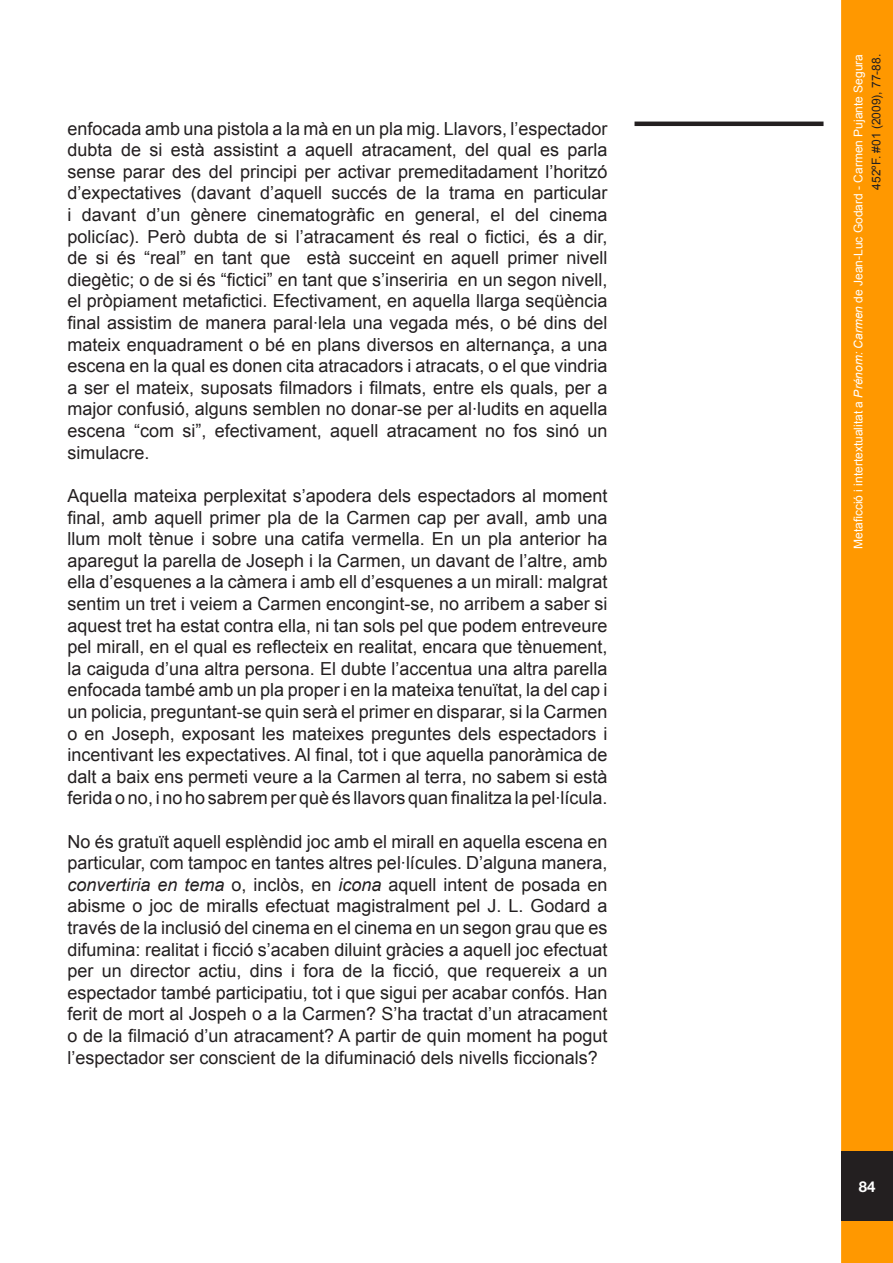
<style>
.page{position:relative;width:893px;height:1263px;background:#fff}
.page>*{position:absolute;margin:0;border:0;box-sizing:border-box;transform-origin:0 0}
.Estilo_de_párrafo_1{font:18px/21.6px "Arial";color:#231f20;text-align:justify}
.t1{font:700 15px "Helvetica Neue";color:#fff}
.t2{font:12px/18px "Arial";color:#fff;text-align:right}
.s1{font-style:italic}
.s2{color:#231f20}
</style>
<div class="page">
<div style="left:841px;top:0;width:52px;height:1263px;background:#ff9800;border:3px solid #ff9800"></div>
<div style="left:841px;top:1151px;width:52px;height:70px;background:#231f20"></div>
<hr style="left:634px;top:122px;width:189px;height:4px;background:#231f20">
<p class="Estilo_de_párrafo_1" style="left:68px;top:118px;width:541px">enfocada amb una pistola a la mà en un pla mig. Llavors, l’espectador dubta de si està assistint a aquell atracament, del qual es parla sense parar des del principi per activar premeditadament l’horitzó d’expectatives (davant d’aquell succés de la trama en particular i davant d’un gènere cinematogràfic en general, el del cinema policíac). Però dubta de si l’atracament és real o fictici, és a dir, de si és “real” en tant que està succeint en aquell primer nivell diegètic; o de si és “fictici” en tant que s’inseriria en un segon nivell, el pròpiament metafictici. Efectivament, en aquella llarga seqüència final assistim de manera paral·lela una vegada més, o bé dins del mateix enquadrament o bé en plans diversos en alternança, a una escena en la qual es donen cita atracadors i atracats, o el que vindria a ser el mateix, suposats filmadors i filmats, entre els quals, per a major confusió, alguns semblen no donar-se per al·ludits en aquella escena “com si”, efectivament, aquell atracament no fos sinó un simulacre.</p>
<p class="Estilo_de_párrafo_1" style="left:68px;top:485px;width:541px">Aquella mateixa perplexitat s’apodera dels espectadors al moment final, amb aquell primer pla de la Carmen cap per avall, amb una llum molt tènue i sobre una catifa vermella. En un pla anterior ha aparegut la parella de Joseph i la Carmen, un davant de l’altre, amb ella d’esquenes a la càmera i amb ell d’esquenes a un mirall: malgrat sentim un tret i veiem a Carmen encongint-se, no arribem a saber si aquest tret ha estat contra ella, ni tan sols pel que podem entreveure pel mirall, en el qual es reflecteix en realitat, encara que tènuement, la caiguda d’una altra persona. El dubte l’accentua una altra parella enfocada també amb un pla proper i en la mateixa tenuïtat, la del cap i un policia, preguntant-se quin serà el primer en disparar, si la Carmen o en Joseph, exposant les mateixes preguntes dels espectadors i incentivant les expectatives. Al final, tot i que aquella panoràmica de dalt a baix ens permeti veure a la Carmen al terra, no sabem si està ferida o no, i no ho sabrem per què és llavors quan finalitza la pel·lícula.</p>
<p class="Estilo_de_párrafo_1" style="left:68px;top:831px;width:541px">No és gratuït aquell esplèndid joc amb el mirall en aquella escena en particular, com tampoc en tantes altres pel·lícules. D’alguna manera, <span class="s1">convertiria en tema</span> o, inclòs, en <span class="s1">icona</span> aquell intent de posada en abisme o joc de miralls efectuat magistralment pel J. L. Godard a través de la inclusió del cinema en el cinema en un segon grau que es difumina: realitat i ficció s’acaben diluint gràcies a aquell joc efectuat per un director actiu, dins i fora de la ficció, que requereix a un espectador també participatiu, tot i que sigui per acabar confós. Han ferit de mort al Jospeh o a la Carmen? S’ha tractat d’un atracament o de la filmació d’un atracament? A partir de quin moment ha pogut l’espectador ser conscient de la difuminació dels nivells ficcionals?</p>
<p class="t2" style="left:849px;top:549px;width:496px;rotate:-90deg">Metaficció i intertextualitat a <span class="s1">Prénom: Carmen</span> de Jean-Luc Godard - Carmen Pujante Segura<br><span class="s2">452ºF. #01 (2009), 77-88.</span></p>
<p class="t1" style="left:859px;top:1177px;width:18px">84</p>
</div>
